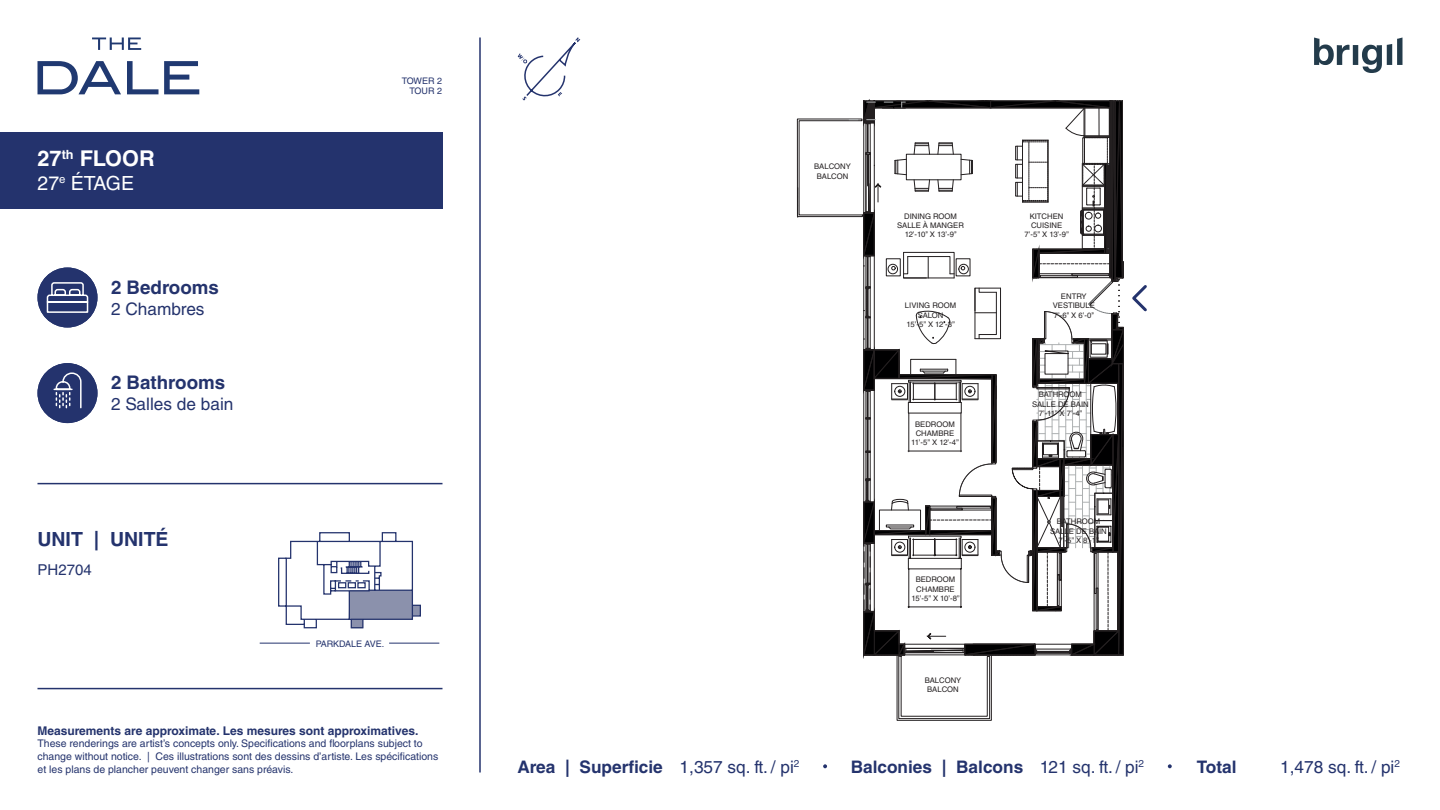
<style>
.page{position:relative;width:1440px;height:810px;background:#fff}
.page>*{position:absolute;margin:0;border:0;box-sizing:border-box;transform-origin:0 0}
.t1{font:700 21.75px "Helvetica LT Std";color:#fff}
.t2{font:700 19.5px "Helvetica LT Std";color:#24336d}
.t3{font:19.5px "Helvetica LT Std";color:#fff}
.t4{font:700 18.75px "Helvetica LT Std";color:#24336d}
.t5{font:17.25px "Helvetica LT Std";color:#24336d}
.t6{font:700 17.25px "Helvetica LT Std";color:#24336d}
.t7{font:15px "Helvetica LT Std";color:#24336d}
.t8{font:700 12px "Helvetica LT Std";color:#24336d}
.t9{font:10.5px/12.6px "Helvetica LT Std";color:#24336d}
.t10{font:10.05px "Helvetica LT Std";color:#24336d}
.t11{font:9px/10.8px "Helvetica LT Std";color:#24336d;text-align:right}
.t12{font:7.73px/9.2px "Helvetica LT Std";color:#231f20;text-align:center}
</style>
<div class="page">
<div style="left:0;top:132px;width:442px;height:76px;background:#24336d"></div>
<svg style="left:1314px;top:38px;width:88px;height:35px"></svg>
<hr style="left:260px;top:643px;width:50px;height:1px;background:#24336d">
<hr style="left:389px;top:643px;width:50px;height:1px;background:#24336d">
<svg style="left:38px;top:38px;width:161px;height:56px"></svg>
<hr style="left:38px;top:688px;width:404px;height:1px;background:#24336d">
<hr style="left:38px;top:483px;width:404px;height:1px;background:#24336d">
<hr style="left:479px;top:38px;width:2px;height:734px;background:#24336d">
<svg style="left:1168px;top:764px;width:4px;height:4px"></svg>
<svg style="left:823px;top:764px;width:4px;height:4px"></svg>
<svg style="left:518px;top:37px;width:62px;height:63px"></svg>
<svg style="left:797px;top:101px;width:350px;height:618px"></svg>
<div style="left:38px;top:268px;width:60px;height:60px;background:#24336d;border-radius:50%"></div>
<svg style="left:46px;top:282px;width:43px;height:31px"></svg>
<div style="left:38px;top:363px;width:60px;height:60px;background:#24336d;border-radius:50%"></div>
<svg style="left:53px;top:372px;width:29px;height:37px"></svg>
<svg style="left:278px;top:532px;width:143px;height:97px"></svg>
<h1 class="t1" style="left:38px;top:145px;width:119px">27<sup>th</sup> FLOOR</h1>
<h2 class="t3" style="left:38px;top:172px;width:98px">27<sup>e</sup> ÉTAGE</h2>
<p class="t11" style="left:402px;top:75px;width:42px">TOWER 2<br>TOUR 2</p>
<p class="t12" style="left:814px;top:162px;width:38px">BALCONY<br>BALCON</p>
<p class="t12" style="left:897px;top:211px;width:68px">DINING ROOM<br>SALLE À MANGER<br>12’-10’’ X 13’-9’’</p>
<h3 class="t4" style="left:111px;top:276px;width:109px">2 Bedrooms</h3>
<h3 class="t5" style="left:111px;top:299px;width:95px">2 Chambres</h3>
<p class="t12" style="left:905px;top:301px;width:53px">LIVING ROOM<br>SALON<br>15’-5’’ X 12’-3’’</p>
<h3 class="t4" style="left:111px;top:371px;width:116px">2 Bathrooms</h3>
<h3 class="t5" style="left:111px;top:394px;width:124px">2 Salles de bain</h3>
<h2 class="t2" style="left:38px;top:528px;width:133px">UNIT | UNITÉ</h2>
<h3 class="t7" style="left:38px;top:561px;width:56px">PH2704</h3>
<p class="t11" style="left:316px;top:638px;width:70px">PARKDALE AVE.</p>
<p class="t12" style="left:911px;top:419px;width:49px">BEDROOM<br>CHAMBRE<br>11’-5’’ X 12’-4’’</p>
<p class="t12" style="left:912px;top:575px;width:50px">BEDROOM<br>CHAMBRE<br>15’-5’’ X 10’-8’’</p>
<p class="t12" style="left:925px;top:676px;width:38px">BALCONY<br>BALCON</p>
<p class="t12" style="left:1025px;top:211px;width:46px">KITCHEN<br>CUISINE<br>7’-5’’ X 13’-9’’</p>
<p class="t12" style="left:1053px;top:292px;width:44px">ENTRY<br>VESTIBULE<br>7’-6’’ X 6’-0’’</p>
<p class="t12" style="left:1032px;top:390px;width:58px">BATHROOM<br>SALLE DE BAIN<br>7’-11’’ X 7’-4’’</p>
<p class="t12" style="left:1050px;top:517px;width:58px">BATHROOM<br>SALLE DE BAIN<br>7’-5’’ X 8’-1’’</p>
<h3 class="t8" style="left:38px;top:723px;width:382px">Measurements are approximate. Les mesures sont approximatives.</h3>
<h3 class="t9" style="left:38px;top:737px;width:402px">These renderings are artist’s concepts only. Specifications and floorplans subject to change without notice. | Ces illustrations sont des dessins d’artiste. Les spécifications et les plans de plancher peuvent changer sans préavis.</h3>
<h3 class="t6" style="left:518px;top:756px;width:147px">Area | Superficie</h3>
<h3 class="t10" style="left:1139px;top:757px;width:7px">2</h3>
<h3 class="t6" style="left:851px;top:756px;width:174px">Balconies | Balcons</h3>
<h3 class="t10" style="left:1394px;top:757px;width:7px">2</h3>
<h3 class="t5" style="left:680px;top:756px;width:121px">1,357 sq. ft. / pi<sup>2</sup></h3>
<h3 class="t5" style="left:1040px;top:756px;width:100px">121 sq. ft. / pi</h3>
<h3 class="t6" style="left:1197px;top:756px;width:41px">Total</h3>
<h3 class="t5" style="left:1280px;top:756px;width:116px">1,478 sq. ft. / pi</h3>
</div>
